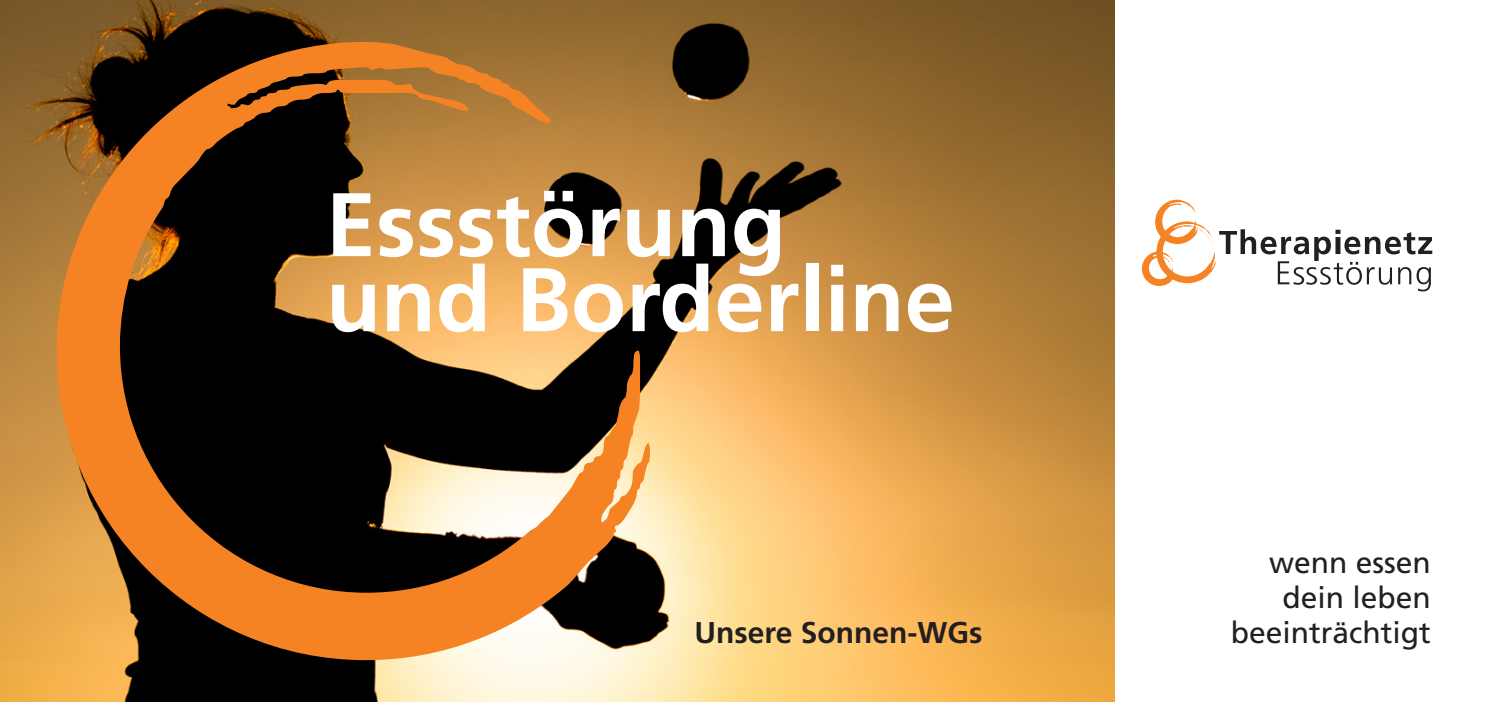
<style>
.page{position:relative;width:1489px;height:702px;background:#fff}
.page>*{position:absolute;margin:0;border:0;box-sizing:border-box;transform-origin:0 0}
.t1{font:700 90px/75px "Frutiger";color:#fff}
.t2{font:30px/35px "Frutiger";color:#231f20;text-align:right}
.t3{font:700 30px "Frutiger";color:#231f20}
</style>
<div class="page">
<svg style="left:1141px;top:200px;width:290px;height:91px"></svg>
<img style="left:0;top:0;width:1114px;height:702px">
<svg style="left:57px;top:42px;width:593px;height:618px;background:#82572a"></svg>
<h1 class="t1" style="left:326px;top:186px;width:630px">Essstörung und Borderline</h1>
<p class="t3" style="left:694px;top:614px;width:289px">Unsere Sonnen-WGs</p>
<p class="t2" style="left:1230px;top:544px;width:202px">wenn essen dein leben beeinträchtigt</p>
</div>
